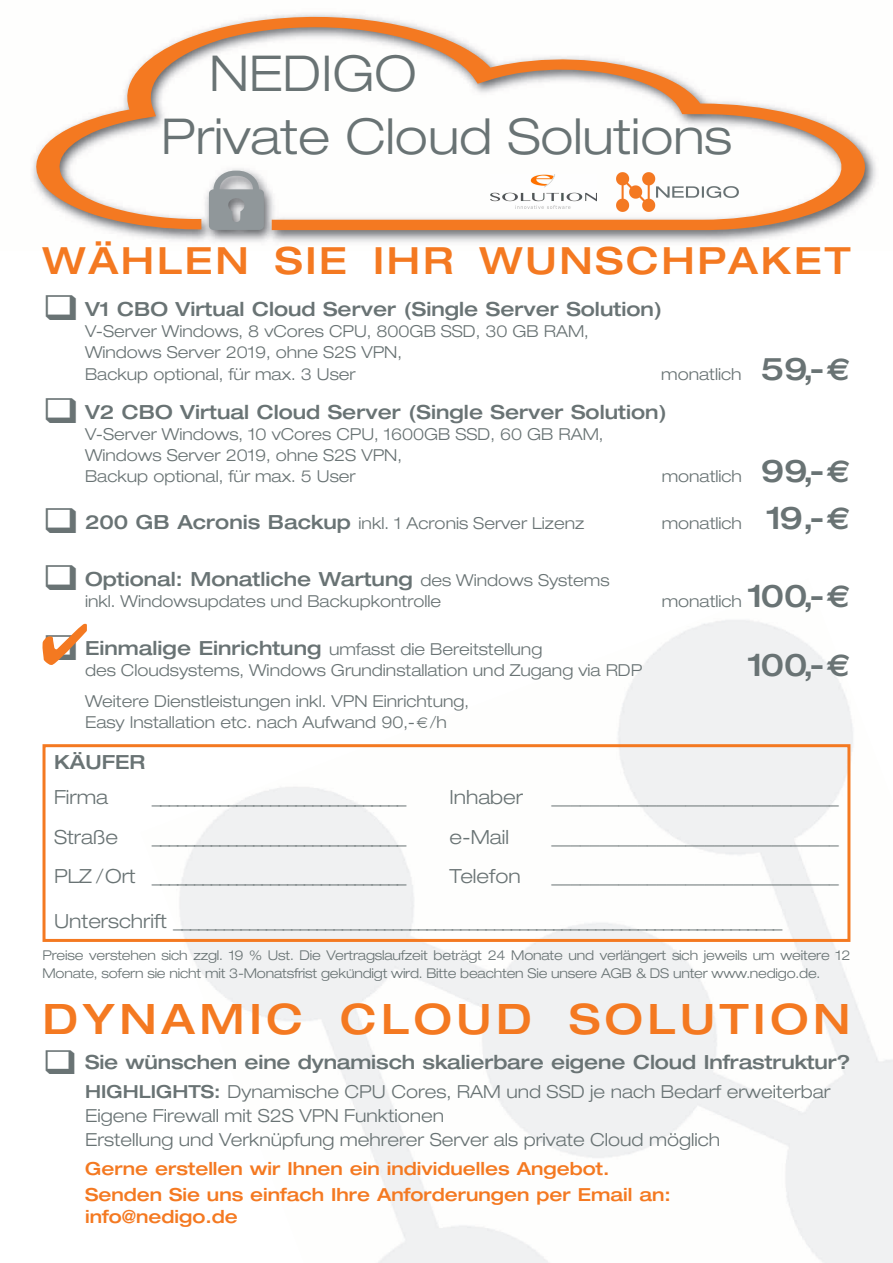
<style>
.page{position:relative;width:893px;height:1263px;background:#fff}
.page>*{position:absolute;margin:0;border:0;box-sizing:border-box;transform-origin:0 0}
.t1{font:300 expanded 49.5px/63px "Helvetica Neue";color:#697374}
.t2{font:500 expanded 42px "Helvetica Neue";letter-spacing:.11em;color:#f47921}
.t3{font:500 expanded 37.5px "Helvetica Neue";letter-spacing:.075em;color:#f47921}
.t4{font:500 expanded 31.5px "Helvetica Neue";color:#697374}
.t5{font:300 expanded 19.5px "Helvetica Neue";color:#697374}
.t6{font:500 expanded 19.5px "Helvetica Neue";color:#697374}
.t7{font:300 expanded 18px/24.2px "Helvetica Neue";color:#697374}
.t8{font:500 expanded 18px/25.7px "Helvetica Neue";color:#f47921}
.t9{font:300 expanded 16.5px/21.1px "Helvetica Neue";color:#697374}
.t10{font:300 expanded 13.5px/18.3px "Helvetica Neue";letter-spacing:-.015em;color:#697374}
.t11{font:13.5px "Calibri";color:#697374}
.s1{font-weight:500;font-size:31.5px}
.s2{font-family:"Euro Sans";font-weight:700;font-stretch:normal;font-size:31.5px}
.s3{font-weight:500;font-size:19.5px}
.s4{font-weight:300;font-size:16.5px}
.s5{font-family:"Euro Sans";font-weight:700;font-stretch:normal}
.s6{font-weight:500}
</style>
<div class="page">
<img style="left:109px;top:151px;width:767px;height:91px">
<svg style="left:32px;top:13px;width:837px;height:217px"></svg>
<img style="left:616px;top:172px;width:122px;height:39px">
<img style="left:490px;top:175px;width:107px;height:34px">
<div style="left:43px;top:744px;width:807px;height:198px;border:3px solid #f47921"></div>
<svg style="left:42px;top:624px;width:45px;height:41px"></svg>
<h1 class="t1" style="left:161px;top:47px;width:573px;text-indent:49px">NEDIGO<br>Private Cloud Solutions</h1>
<h3 class="t3" style="left:43px;top:247px;width:809px">WÄHLEN SIE IHR WUNSCHPAKET</h3>
<p class="t6" style="left:43px;top:302px;width:621px">❑ V1 CBO Virtual Cloud Server (Single Server Solution)</p>
<p class="t9" style="left:85px;top:322px;width:505px">V-Server Windows, 8 vCores CPU, 800GB SSD, 30 GB RAM,<br>Windows Server 2019, ohne S2S VPN,<br>Backup optional, für max. 3 User</p>
<p class="t9" style="left:661px;top:365px;width:191px">monatlich <span class="s1">59,-</span><span class="s2">€</span></p>
<p class="t6" style="left:43px;top:404px;width:626px">❑ V2 CBO Virtual Cloud Server (Single Server Solution)</p>
<p class="t9" style="left:85px;top:425px;width:520px">V-Server Windows, 10 vCores CPU, 1600GB SSD, 60 GB RAM,<br>Windows Server 2019, ohne S2S VPN,<br>Backup optional, für max. 5 User</p>
<p class="t9" style="left:662px;top:467px;width:190px">monatlich <span class="s1">99,-</span><span class="s2">€</span></p>
<p class="t9" style="left:43px;top:514px;width:543px">❑ <span class="s3">200 GB Acronis Backup</span> inkl. 1 Acronis Server Lizenz</p>
<p class="t9" style="left:662px;top:514px;width:190px">monatlich <span class="s1">19,-</span><span class="s2">€</span></p>
<p class="t6" style="left:43px;top:571px;width:569px">❑ Optional: Monatliche Wartung <span class="s4">des Windows Systems</span></p>
<p class="t9" style="left:85px;top:592px;width:358px">inkl. Windowsupdates und Backupkontrolle</p>
<p class="t9" style="left:662px;top:592px;width:190px">monatlich <span class="s1">100,-</span><span class="s2">€</span></p>
<p class="t9" style="left:85px;top:640px;width:559px;text-indent:-43px">❑ <span class="s3">Einmalige Einrichtung</span> umfasst die Bereitstellung<br>des Cloudsystems, Windows Grundinstallation und Zugang via RDP</p>
<h3 class="t4" style="left:747px;top:653px;width:104px">100,-<span class="s5">€</span></h3>
<p class="t9" style="left:85px;top:692px;width:386px">Weitere Dienstleistungen inkl. VPN Einrichtung,<br>Easy Installation etc. nach Aufwand 90,- /h</p>
<p class="t6" style="left:54px;top:754px;width:93px">KÄUFER</p>
<p class="t5" style="left:54px;top:790px;width:56px">Firma</p>
<p class="t5" style="left:152px;top:790px;width:256px">______________________________</p>
<p class="t5" style="left:54px;top:830px;width:65px">Straße</p>
<p class="t5" style="left:152px;top:830px;width:256px">______________________________</p>
<p class="t5" style="left:449px;top:790px;width:75px">Inhaber</p>
<p class="t5" style="left:449px;top:830px;width:61px">e-Mail</p>
<p class="t5" style="left:552px;top:790px;width:289px">______________________________</p>
<p class="t5" style="left:552px;top:830px;width:289px">______________________________</p>
<p class="t5" style="left:54px;top:869px;width:354px">PLZ /Ort ______________________________</p>
<p class="t5" style="left:449px;top:869px;width:73px">Telefon</p>
<p class="t5" style="left:552px;top:869px;width:289px">______________________________</p>
<p class="t5" style="left:54px;top:914px;width:730px">Unterschrift ________________________________________________________________________</p>
<p class="t10" style="left:43px;top:947px;width:809px">Preise verstehen sich zzgl. 19 % Ust. Die Vertragslaufzeit beträgt 24 Monate und verlängert sich jeweils um weitere 12<br>Monate, sofern sie nicht mit 3-Monatsfrist gekundigt wird. Bitte beachten Sie unsere AGB &amp; DS unter www.nedigo.de.</p>
<p class="t11" style="left:355px;top:965px;width:7px">̈</p>
<h2 class="t2" style="left:43px;top:1003px;width:809px">DYNAMIC CLOUD SOLUTION</h2>
<p class="t6" style="left:43px;top:1055px;width:809px">❑ Sie wünschen eine dynamisch skalierbare eigene Cloud Infrastruktur?</p>
<p class="t7" style="left:85px;top:1081px;width:747px"><span class="s6">HIGHLIGHTS:</span> Dynamische CPU Cores, RAM und SSD je nach Bedarf erweiterbar<br>Eigene Firewall mit S2S VPN Funktionen<br>Erstellung und Verknüpfung mehrerer Server als private Cloud möglich</p>
<p class="t8" style="left:85px;top:1157px;width:587px">Gerne erstellen wir Ihnen ein individuelles Angebot.<br>Senden Sie uns einfach Ihre Anforderungen per Email an:</p>
<p class="t8" style="left:85px;top:1206px;width:154px">info@nedigo.de</p>
</div>
